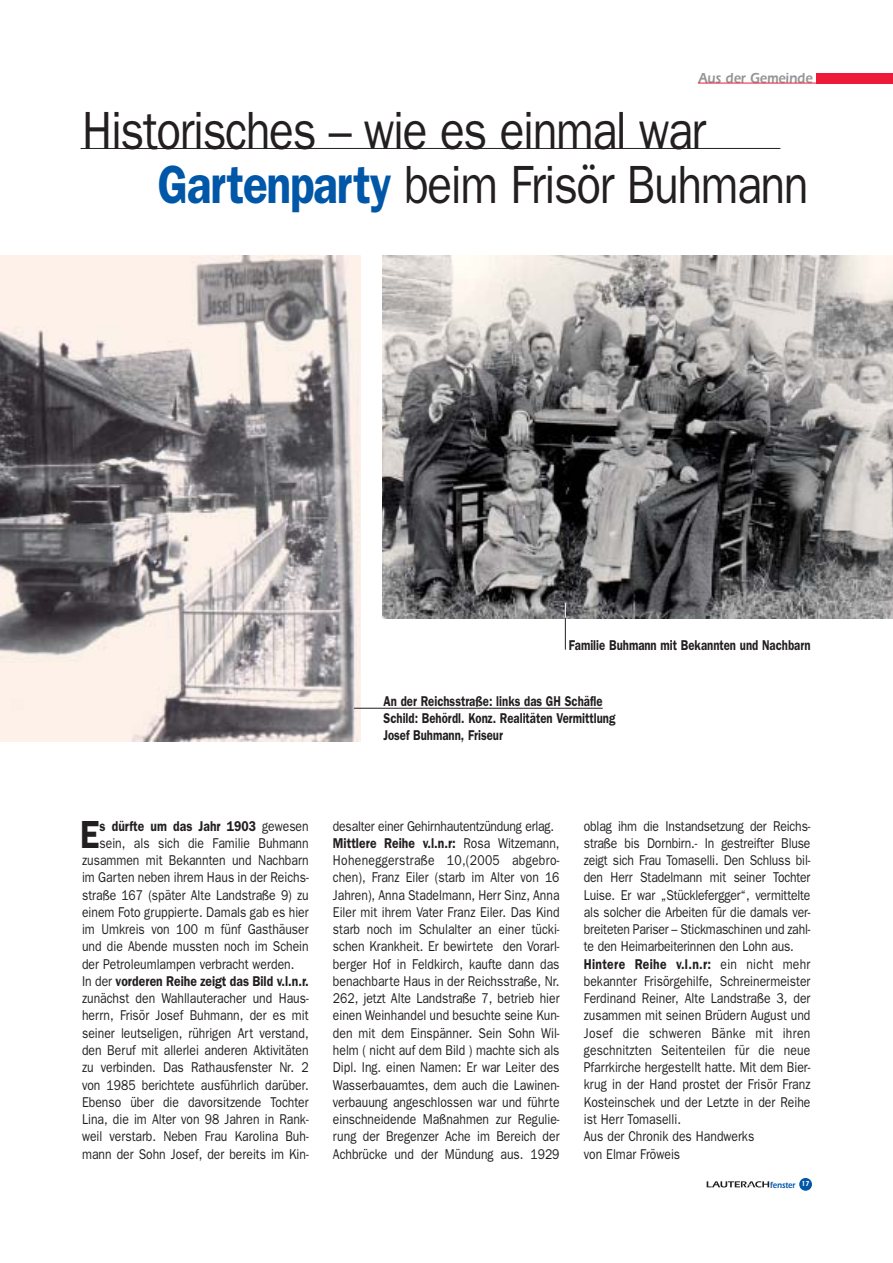
<style>
.page{position:relative;width:893px;height:1263px;background:#fff}
.page>*{position:absolute;margin:0;border:0;box-sizing:border-box;transform-origin:0 0}
.t1{font:54px/54px "Franklin Gothic";letter-spacing:-.03em;color:#231f20;scale:.85 1}
.t2{font:600 39.3px "Franklin Gothic";color:#231f20;scale:.85 1}
.t3{font:600 15px "Itc Eras";color:#939598;scale:.85 1}
.t4{font:14.25px/17.2px "Franklin Gothic";color:#231f20;scale:.85 1}
.t5{font:600 14.25px/17.1px "Franklin Gothic";color:#231f20;scale:.8 1}
.t6{font:600 14.25px "Franklin Gothic";color:#231f20;scale:.85 1}
.t7{font:600 9px "Itc Eras";color:#0057a8;scale:.85 1}
.s1{font-weight:600;color:#0057a8}
.s2{font-weight:400}
.s3{font-weight:600}
.s4{font-size:7.5px;color:#fff}
</style>
<div class="page">
<img style="left:0;top:256px;width:361px;height:485px">
<hr style="left:81px;top:148px;width:699px;height:1px;background:#231f20">
<div style="left:816px;top:73px;width:77px;height:10px;background:#ed1a3a"></div>
<hr style="left:698px;top:83px;width:119px;height:1px;background:#ed1a3a">
<div style="left:799px;top:1178px;width:13px;height:13px;background:#0057a8;border-radius:50%"></div>
<svg style="left:707px;top:1181px;width:62px;height:6px"></svg>
<img style="left:382px;top:256px;width:511px;height:362px">
<hr style="left:354px;top:708px;width:249px;height:1px;background:#231f20">
<hr style="left:565px;top:610px;width:1px;height:40px;background:#231f20">
<svg style="left:565px;top:603px;width:1px;height:15px"></svg>
<p class="t3" style="left:699px;top:73px;width:136px">Aus der Gemeinde</p>
<h1 class="t1" style="left:158px;top:108px;width:767px;text-indent:-76px">Historisches – wie es einmal war<br><span class="s1">Gartenparty</span> beim Frisör Buhmann</h1>
<p class="t5" style="left:569px;top:638px;width:304px">Familie Buhmann mit Bekannten und Nachbarn</p>
<p class="t5" style="left:384px;top:694px;width:291px">An der Reichsstraße: links das GH Schäfle<br>Schild: Behördl. Konz. Realitäten Vermittlung<br>Josef Buhmann, Friseur</p>
<h2 class="t2" style="left:80px;top:821px;width:24px">E</h2>
<p class="t6" style="left:100px;top:821px;width:248px">s dürfte um das Jahr 1903 <span class="s2">gewesen</span></p>
<p class="t4" style="left:100px;top:836px;width:248px">sein, als sich die Familie Buhmann</p>
<p class="t4" style="left:82px;top:853px;width:268px">zusammen mit Bekannten und Nachbarn</p>
<p class="t4" style="left:82px;top:870px;width:268px">im Garten neben ihrem Haus in der Reichs-</p>
<p class="t4" style="left:82px;top:887px;width:268px">straße 167 (später Alte Landstraße 9) zu</p>
<p class="t4" style="left:82px;top:905px;width:268px">einem Foto gruppierte. Damals gab es hier</p>
<p class="t4" style="left:82px;top:922px;width:268px">im Umkreis von 100 m fünf Gasthäuser</p>
<p class="t4" style="left:82px;top:939px;width:268px">und die Abende mussten noch im Schein</p>
<p class="t4" style="left:82px;top:956px;width:251px">der Petroleumlampen verbracht werden.</p>
<p class="t6" style="left:82px;top:976px;width:268px"><span class="s2">In der</span> vorderen Reihe zeigt das Bild v.l.n.r.</p>
<p class="t4" style="left:82px;top:991px;width:268px">zunächst den Wahllauteracher und Haus-</p>
<p class="t4" style="left:82px;top:1008px;width:268px">herrn, Frisör Josef Buhmann, der es mit</p>
<p class="t4" style="left:82px;top:1025px;width:268px">seiner leutseligen, rührigen Art verstand,</p>
<p class="t4" style="left:82px;top:1043px;width:268px">den Beruf mit allerlei anderen Aktivitäten</p>
<p class="t4" style="left:82px;top:1060px;width:268px">zu verbinden. Das Rathausfenster Nr. 2</p>
<p class="t4" style="left:82px;top:1077px;width:268px">von 1985 berichtete ausführlich darüber.</p>
<p class="t4" style="left:82px;top:1094px;width:268px">Ebenso über die davorsitzende Tochter</p>
<p class="t4" style="left:82px;top:1112px;width:268px">Lina, die im Alter von 98 Jahren in Rank-</p>
<p class="t4" style="left:82px;top:1129px;width:268px">weil verstarb. Neben Frau Karolina Buh-</p>
<p class="t4" style="left:82px;top:1146px;width:268px">mann der Sohn Josef, der bereits im Kin-</p>
<p class="t4" style="left:333px;top:818px;width:268px">desalter einer Gehirnhautentzündung erlag.<br><span class="s3">Mittlere Reihe v.l.n.r:</span> Rosa Witzemann, Hoheneggerstraße 10,(2005 abgebro&shy;chen), Franz Eiler (starb im Alter von 16<br>Jahren), Anna Stadelmann, Herr Sinz, Anna Eiler mit ihrem Vater Franz Eiler. Das Kind starb noch im Schulalter an einer tücki&shy;schen Krankheit. Er bewirtete den Vorarl&shy;berger Hof in Feldkirch, kaufte dann das benachbarte Haus in der Reichsstraße, Nr.<br>262, jetzt Alte Landstraße 7, betrieb hier einen Weinhandel und besuchte seine Kun&shy;den mit dem Einspänner. Sein Sohn Wil&shy;helm ( nicht auf dem Bild ) machte sich als Dipl. Ing. einen Namen: Er war Leiter des Wasserbauamtes, dem auch die Lawinen&shy;verbauung angeschlossen war und führte einschneidende Maßnahmen zur Regulie&shy;rung der Bregenzer Ache im Bereich der Achbrücke und der Mündung aus. 1929</p>
<p class="t4" style="left:584px;top:818px;width:268px">oblag ihm die Instandsetzung der Reichs&shy;straße bis Dornbirn.- In gestreifter Bluse zeigt sich Frau Tomaselli. Den Schluss bil&shy;den Herr Stadelmann mit seiner Tochter Luise. Er war „Stücklefergger“, vermittelte als solcher die Arbeiten für die damals ver&shy;breiteten Pariser – Stickmaschinen und zahl&shy;te den Heimarbeiterinnen den Lohn aus.<br><span class="s3">Hintere Reihe v.l.n.r:</span> ein nicht mehr bekannter Frisörgehilfe, Schreinermeister Ferdinand Reiner, Alte Landstraße 3, der zusammen mit seinen Brüdern August und Josef die schweren Bänke mit ihren geschnitzten Seitenteilen für die neue Pfarrkirche hergestellt hatte. Mit dem Bier&shy;krug in der Hand prostet der Frisör Franz Kosteinschek und der Letzte in der Reihe ist Herr Tomaselli.<br>Aus der Chronik des Handwerks<br>von Elmar Fröweis</p>
<p class="t7" style="left:770px;top:1181px;width:48px">fenster <span class="s4">17</span></p>
</div>
